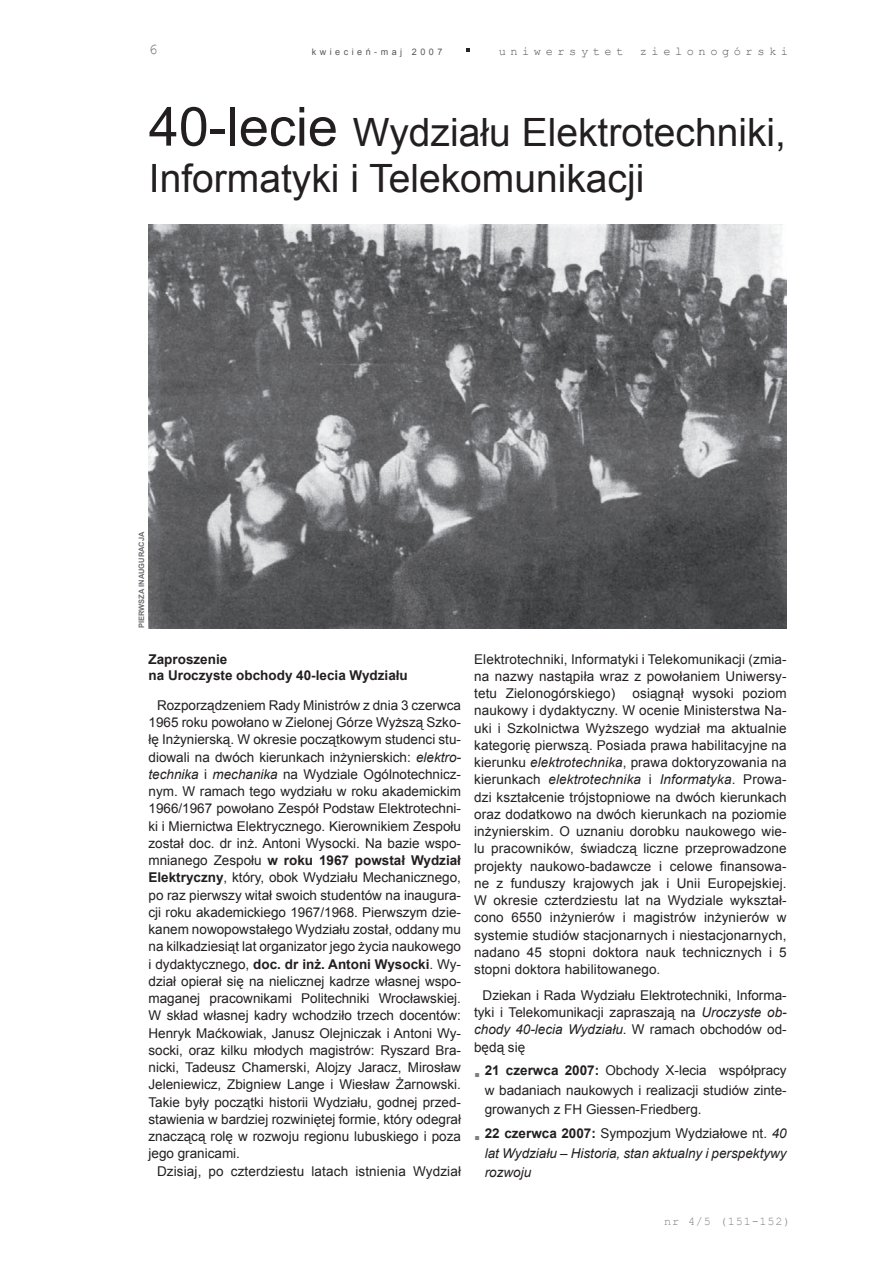
<style>
.page{position:relative;width:893px;height:1263px;background:#fff}
.page>*{position:absolute;margin:0;border:0;box-sizing:border-box;transform-origin:0 0}
.t1{font:39px/46.8px "Arial";color:#231f20}
.t2{font:15px "Courier New";color:#6c6d70}
.t3{font:13.5px/17.2px "Arial";color:#231f20;text-align:justify}
.t4{font:italic 13.5px/19.5px "Arial";color:#231f20;text-align:justify}
.t5{font:700 13.5px/16.2px "Arial";color:#231f20}
.t6{font:12px "Courier New";letter-spacing:.38em;color:#57585a}
.t7{font:11.85px "Courier New";letter-spacing:.07em;color:#808285}
.t8{font:9px "Arial";letter-spacing:.39em;color:#57585a}
.t9{font:700 7.5px "Arial";color:#6c6d70}
.s1{font-size:54px}
.s2{font-style:italic}
.s3{font-weight:700}
.s4{color:#7a7e81}
.s5{font-weight:700;font-style:normal}
.s6{font-style:normal}
</style>
<div class="page">
<svg style="left:466px;top:49px;width:4px;height:3px"></svg>
<img style="left:149px;top:224px;width:638px;height:404px">
<p class="t2" style="left:149px;top:40px;width:10px">6</p>
<p class="t8" style="left:312px;top:46px;width:132px">kwiecień-maj 2007</p>
<p class="t6" style="left:499px;top:44px;width:126px">uniwersytet</p>
<p class="t6" style="left:640px;top:44px;width:150px">zielonogórski</p>
<h1 class="t1" style="left:149px;top:109px;width:639px"><span class="s1">40-lecie</span> Wydziału Elektrotechniki,<br>Informatyki i Telekomunikacji</h1>
<p class="t9" style="left:137px;top:628px;width:98px;rotate:-90deg">PIERWSZA INAUGURACJA</p>
<p class="t5" style="left:148px;top:651px;width:261px">Zaproszenie<br>na Uroczyste obchody 40-lecia Wydziału</p>
<p class="t3" style="left:148px;top:696px;width:314px;text-indent:9px">Rozporządzeniem Rady Ministrów z dnia 3 czerwca 1965 roku powołano w Zielonej Górze Wyższą Szko&shy;łę Inżynierską. W okresie początkowym studenci stu&shy;diowali na dwóch kierunkach inżynierskich: <span class="s2">elektro&shy;technika</span> i <span class="s2">mechanika</span> na Wydziale Ogólnotechnicz&shy;nym. W ramach tego wydziału w roku akademickim 1966/1967 powołano Zespół Podstaw Elektrotechni&shy;ki i Miernictwa Elektrycznego. Kierownikiem Zespołu został doc. dr inż. Antoni Wysocki. Na bazie wspo&shy;mnianego Zespołu <span class="s3">w roku 1967 powstał Wydział Elektryczny</span>, który, obok Wydziału Mechanicznego, po raz pierwszy witał swoich studentów na inaugura&shy;cji roku akademickiego 1967/1968. Pierwszym dzie&shy;kanem nowopowstałego Wydziału został, oddany mu na kilkadziesiąt lat organizator jego życia naukowego i dydaktycznego, <span class="s3">doc. dr inż. Antoni Wysocki</span>. Wy&shy;dział opierał się na nielicznej kadrze własnej wspo&shy;maganej pracownikami Politechniki Wrocławskiej.<br>W skład własnej kadry wchodziło trzech docentów:<br>Henryk Maćkowiak, Janusz Olejniczak i Antoni Wy&shy;socki, oraz kilku młodych magistrów: Ryszard Bra&shy;nicki, Tadeusz Chamerski, Alojzy Jaracz, Mirosław Jeleniewicz, Zbigniew Lange i Wiesław Żarnowski.<br>Takie były początki historii Wydziału, godnej przed&shy;stawienia w bardziej rozwiniętej formie, który odegrał znaczącą rolę w rozwoju regionu lubuskiego i poza jego granicami.</p>
<p class="t3" style="left:157px;top:1162px;width:306px">Dzisiaj, po czterdziestu latach istnienia Wydział</p>
<p class="t3" style="left:474px;top:650px;width:314px">Elektrotechniki, Informatyki i Telekomunikacji (zmia&shy;na nazwy nastąpiła wraz z powołaniem Uniwersy&shy;tetu Zielonogórskiego)</p>
<p class="t3" style="left:474px;top:685px;width:314px;text-indent:158px">osiągnął wysoki poziom naukowy i dydaktyczny. W ocenie Ministerstwa Na&shy;uki i Szkolnictwa Wyższego wydział ma aktualnie kategorię pierwszą. Posiada prawa habilitacyjne na kierunku <span class="s2">elektrotechnika</span>, prawa doktoryzowania na kierunkach <span class="s2">elektrotechnika</span> i <span class="s2">Informatyka</span>. Prowa&shy;dzi kształcenie trójstopniowe na dwóch kierunkach oraz dodatkowo na dwóch kierunkach na poziomie inżynierskim. O uznaniu dorobku naukowego wie&shy;lu pracowników, świadczą liczne przeprowadzone projekty naukowo-badawcze i celowe finansowa&shy;ne z funduszy krajowych jak i Unii Europejskiej.<br>W okresie czterdziestu lat na Wydziale wykształ&shy;cono 6550 inżynierów i magistrów inżynierów w systemie studiów stacjonarnych i niestacjonarnych, nadano 45 stopni doktora nauk technicznych i 5 stopni doktora habilitowanego.</p>
<p class="t3" style="left:474px;top:986px;width:314px;text-indent:9px">Dziekan i Rada Wydziału Elektrotechniki, Informa&shy;tyki i Telekomunikacji zapraszają na <span class="s2">Uroczyste ob&shy;chody 40-lecia Wydziału</span>. W ramach obchodów od&shy;będą się</p>
<p class="t3" style="left:485px;top:1061px;width:303px;line-height:19.5px;text-indent:-11px"><span class="s4">▪</span> <span class="s3">21 czerwca 2007:</span> Obchody X-lecia współpracy w badaniach naukowych i realizacji studiów zinte&shy;growanych z FH Giessen-Friedberg.</p>
<p class="t4" style="left:485px;top:1124px;width:303px;text-indent:-11px"><span class="s4">▪</span> <span class="s5">22 czerwca 2007:</span> <span class="s6">Sympozjum Wydziałowe nt.</span> 40 lat Wydziału – Historia, stan aktualny i perspektywy rozwoju</p>
<p class="t7" style="left:664px;top:1214px;width:128px">nr 4/5 (151-152)</p>
</div>
